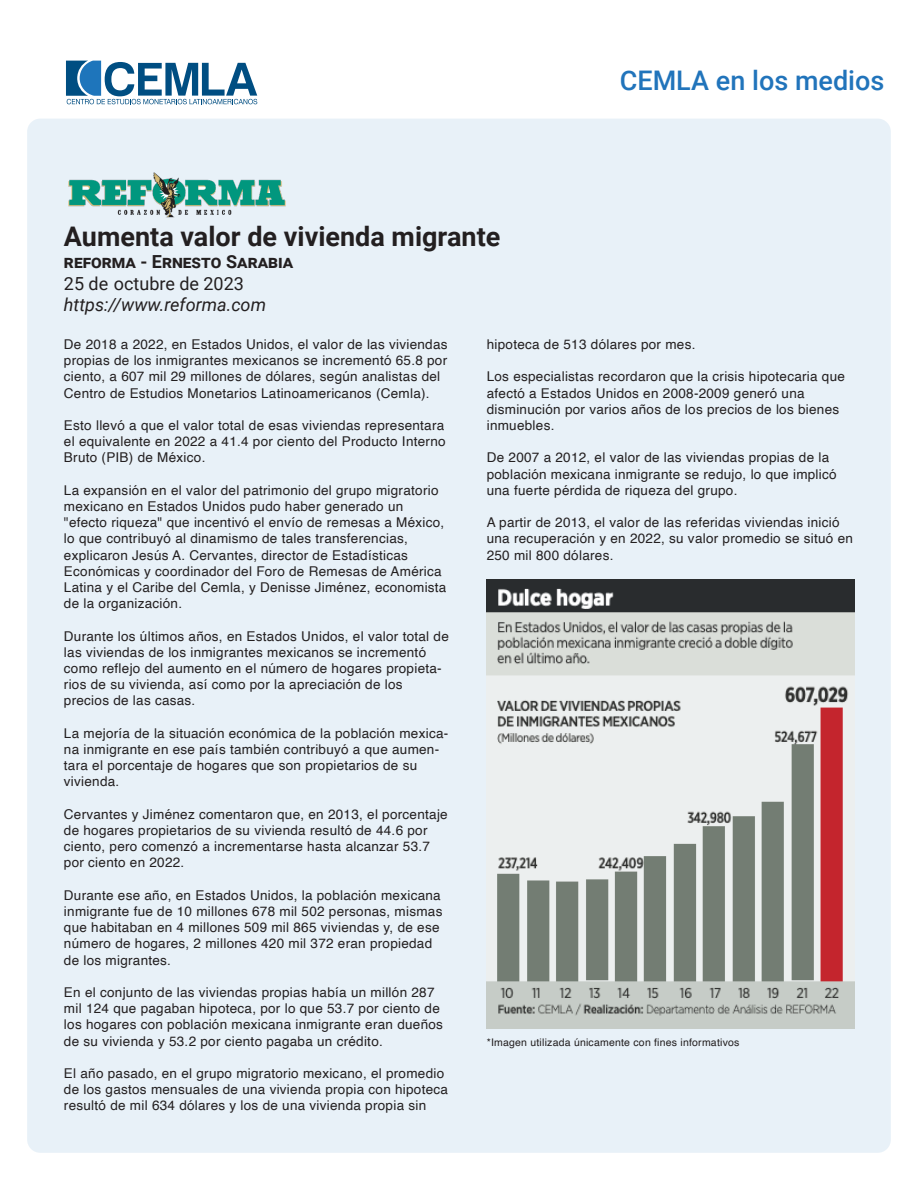
<style>
.page{position:relative;width:918px;height:1188px;background:#fff}
.page>*{position:absolute;margin:0;border:0;box-sizing:border-box;transform-origin:0 0}
.t1{font:700 27px "Roboto";color:#231f20}
.t2{font:500 27px "Roboto";color:#2174bb}
.t3{font:italic 18px "Roboto";color:#231f20}
.t4{font:700 18px "Roboto";color:#231f20}
.t5{font:18px "Roboto";color:#231f20}
.t6{font:13.5px/16.2px "Helvetica";letter-spacing:.02em;color:#231f20}
.t7{font:10.5px "Helvetica";letter-spacing:.02em;color:#231f20}
</style>
<div class="page">
<div style="left:27px;top:119px;width:864px;height:1034px;background:#e8f1f8;border-radius:13px"></div>
<svg style="left:66px;top:61px;width:191px;height:43px"></svg>
<img style="left:68px;top:172px;width:218px;height:46px">
<img style="left:487px;top:579px;width:367px;height:450px">
<h1 class="t1" style="left:64px;top:218px;width:438px">Aumenta valor de vivienda migrante</h1>
<h2 class="t4" style="left:64px;top:249px;width:231px">REFORMA - ERNESTO SARABIA</h2>
<h2 class="t5" style="left:64px;top:271px;width:182px">25 de octubre de 2023</h2>
<h2 class="t3" style="left:64px;top:292px;width:204px">https://www.reforma.com</h2>
<h1 class="t2" style="left:620px;top:62px;width:266px">CEMLA en los medios</h1>
<p class="t6" style="left:64px;top:337px;width:385px">De 2018 a 2022, en Estados Unidos, el valor de las viviendas propias de los inmigrantes mexicanos se incrementó 65.8 por ciento, a 607 mil 29 millones de dólares, según analistas del Centro de Estudios Monetarios Latinoamericanos (Cemla).</p>
<p class="t6" style="left:64px;top:418px;width:383px;text-align:justify">Esto llevó a que el valor total de esas viviendas representara el equivalente en 2022 a 41.4 por ciento del Producto Interno Bruto (PIB) de México.</p>
<p class="t6" style="left:64px;top:482px;width:384px">La expansión en el valor del patrimonio del grupo migratorio mexicano en Estados Unidos pudo haber generado un "efecto riqueza" que incentivó el envío de remesas a México, lo que contribuyó al dinamismo de tales transferencias, explicaron Jesús A. Cervantes, director de Estadísticas Económicas y coordinador del Foro de Remesas de América Latina y el Caribe del Cemla, y Denisse Jiménez, economista de la organización.</p>
<p class="t6" style="left:64px;top:628px;width:386px">Durante los últimos años, en Estados Unidos, el valor total de las viviendas de los inmigrantes mexicanos se incrementó como reflejo del aumento en el número de hogares propieta&shy;rios de su vivienda, así como por la apreciación de los precios de las casas.</p>
<p class="t6" style="left:64px;top:725px;width:386px">La mejoría de la situación económica de la población mexica&shy;na inmigrante en ese país también contribuyó a que aumen&shy;tara el porcentaje de hogares que son propietarios de su vivienda.</p>
<p class="t6" style="left:64px;top:806px;width:385px">Cervantes y Jiménez comentaron que, en 2013, el porcentaje de hogares propietarios de su vivienda resultó de 44.6 por ciento, pero comenzó a incrementarse hasta alcanzar 53.7 por ciento en 2022.</p>
<p class="t6" style="left:64px;top:887px;width:380px">Durante ese año, en Estados Unidos, la población mexicana inmigrante fue de 10 millones 678 mil 502 personas, mismas que habitaban en 4 millones 509 mil 865 viviendas y, de ese número de hogares, 2 millones 420 mil 372 eran propiedad de los migrantes.</p>
<p class="t6" style="left:64px;top:985px;width:381px">En el conjunto de las viviendas propias había un millón 287 mil 124 que pagaban hipoteca, por lo que 53.7 por ciento de los hogares con población mexicana inmigrante eran dueños de su vivienda y 53.2 por ciento pagaba un crédito.</p>
<p class="t6" style="left:64px;top:1066px;width:386px">El año pasado, en el grupo migratorio mexicano, el promedio de los gastos mensuales de una vivienda propia con hipoteca resultó de mil 634 dólares y los de una vivienda propia sin</p>
<p class="t6" style="left:487px;top:337px;width:210px">hipoteca de 513 dólares por mes.</p>
<p class="t6" style="left:487px;top:369px;width:360px">Los especialistas recordaron que la crisis hipotecaria que afectó a Estados Unidos en 2008-2009 generó una disminución por varios años de los precios de los bienes inmuebles.</p>
<p class="t6" style="left:487px;top:450px;width:351px">De 2007 a 2012, el valor de las viviendas propias de la población mexicana inmigrante se redujo, lo que implicó una fuerte pérdida de riqueza del grupo.</p>
<p class="t6" style="left:487px;top:515px;width:368px">A partir de 2013, el valor de las referidas viviendas inició una recuperación y en 2022, su valor promedio se situó en<br>250 mil 800 dólares.</p>
<p class="t7" style="left:487px;top:1034px;width:254px">*Imagen utilizada únicamente con fines informativos</p>
</div>
